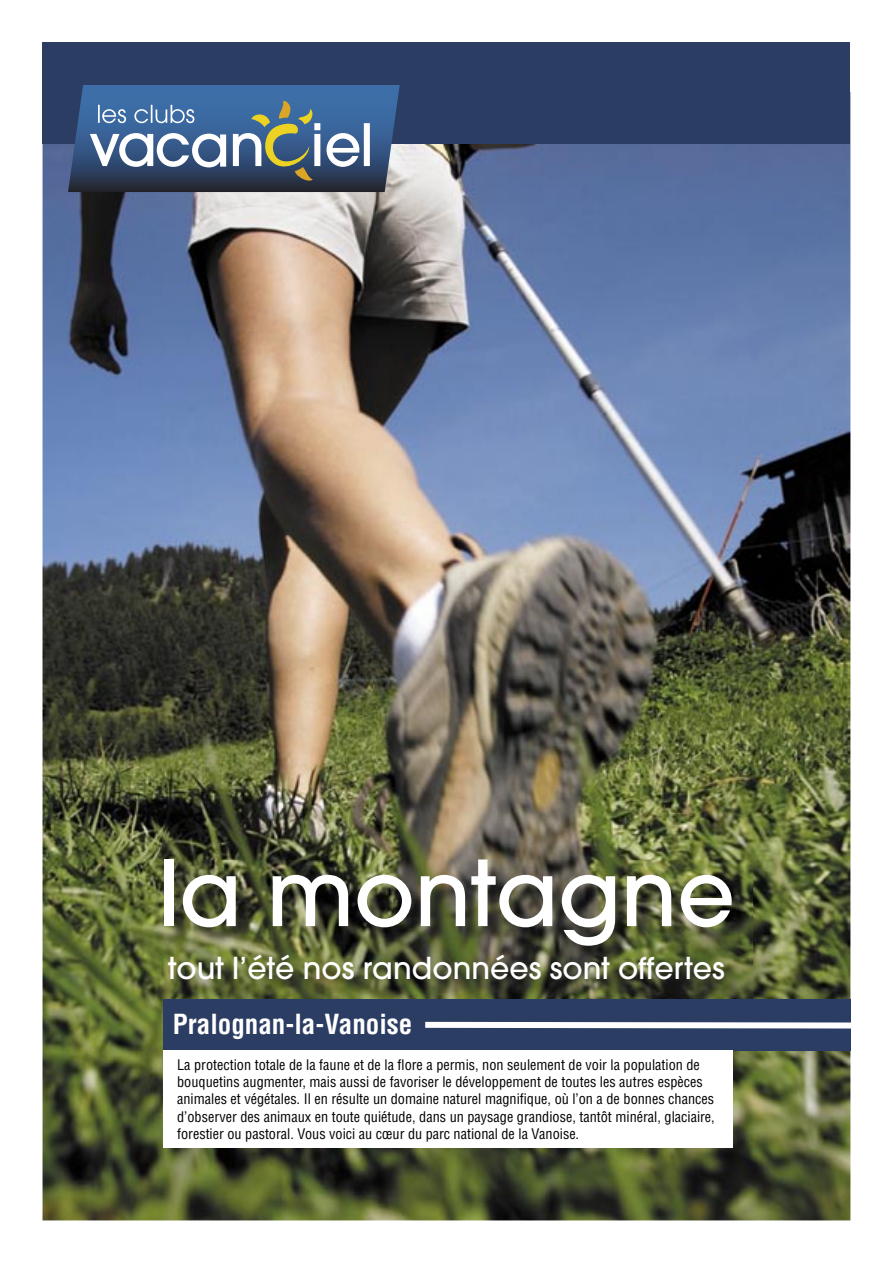
<style>
.page{position:relative;width:893px;height:1263px;background:#fff}
.page>*{position:absolute;margin:0;border:0;box-sizing:border-box;transform-origin:0 0}
.t1{font:500 90px "Avant Garde";color:#fff}
.t2{font:500 30px "Avant Garde";color:#fff}
.t3{font:700 condensed 27px "Helvetica";color:#fff}
.t4{font:condensed 14.25px/17.1px "Helvetica";color:#000}
</style>
<div class="page">
<img style="left:43px;top:144px;width:807px;height:1076px">
<div style="left:43px;top:43px;width:807px;height:101px;background:#2c3d63"></div>
<svg style="left:68px;top:85px;width:332px;height:107px"></svg>
<img style="left:165px;top:860px;width:587px;height:139px">
<div style="left:163px;top:999px;width:687px;height:51px;background:#2c3d63"></div>
<svg style="left:425px;top:1022px;width:426px;height:6px"></svg>
<div style="left:163px;top:1050px;width:570px;height:98px;background:#fff"></div>
<h1 class="t1" style="left:158px;top:838px;width:578px">la montagne</h1>
<h2 class="t2" style="left:168px;top:949px;width:558px">tout l’été nos randonnées sont offertes</h2>
<h3 class="t3" style="left:173px;top:1007px;width:241px">Pralognan-la-Vanoise</h3>
<p class="t4" style="left:177px;top:1056px;width:539px">La protection totale de la faune et de la flore a permis, non seulement de voir la population de bouquetins augmenter, mais aussi de favoriser le développement de toutes les autres espèces animales et végétales. Il en résulte un domaine naturel magnifique, où l’on a de bonnes chances d’observer des animaux en toute quiétude, dans un paysage grandiose, tantôt minéral, glaciaire, forestier ou pastoral. Vous voici au cœur du parc national de la Vanoise.</p>
</div>
